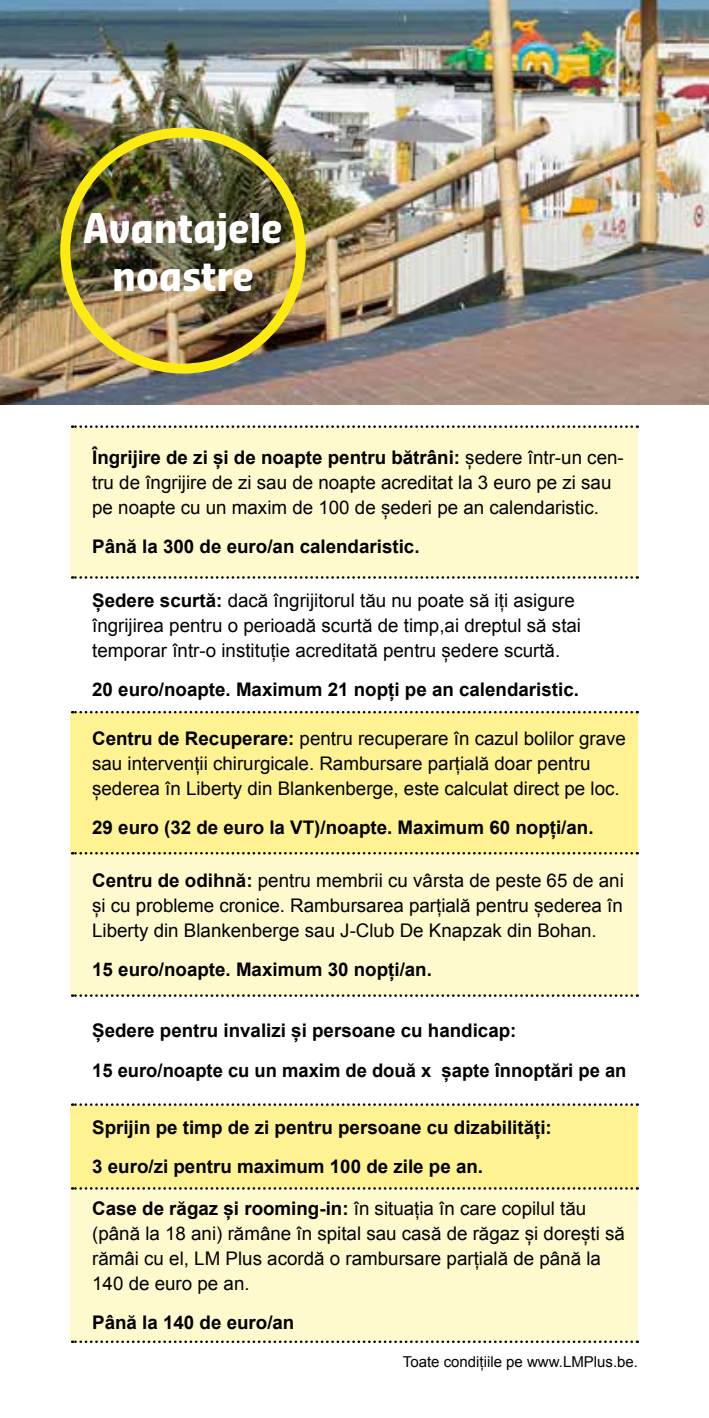
<style>
.page{position:relative;width:709px;height:1418px;background:#fff}
.page>*{position:absolute;margin:0;border:0;box-sizing:border-box;transform-origin:0 0}
.t1{font:700 40px/48px "Sansa Con Pro";color:#fff;text-align:center}
.t2{font:18.75px/25px "Arial";color:#000}
.t3{font:700 18.75px/39.2px "Arial";color:#000}
.t4{font:15px "Arial";color:#000}
.s1{font-weight:700}
</style>
<div class="page">
<div style="left:71px;top:853px;width:567px;height:142px;background:#fff9ce"></div>
<div style="left:71px;top:712px;width:567px;height:141px;background:#fef292"></div>
<div style="left:71px;top:1104px;width:567px;height:84px;background:#fef292"></div>
<div style="left:71px;top:426px;width:567px;height:151px;background:#fff9ce"></div>
<div style="left:71px;top:1188px;width:567px;height:153px;background:#fff9ce"></div>
<svg style="left:72px;top:1340px;width:566px;height:2px"></svg>
<svg style="left:72px;top:1187px;width:566px;height:2px"></svg>
<svg style="left:72px;top:1103px;width:566px;height:2px"></svg>
<svg style="left:72px;top:994px;width:566px;height:2px"></svg>
<svg style="left:72px;top:852px;width:566px;height:2px"></svg>
<svg style="left:72px;top:711px;width:566px;height:2px"></svg>
<svg style="left:72px;top:576px;width:566px;height:2px"></svg>
<svg style="left:72px;top:425px;width:566px;height:3px"></svg>
<img style="left:0;top:0;width:709px;height:404px">
<div style="left:60px;top:128px;width:246px;height:245px;border:10px solid #fcea10;border-radius:50%"></div>
<h1 class="t1" style="left:83px;top:204px;width:201px">Avantajele noastre</h1>
<p class="t2" style="left:92px;top:445px;width:533px"><span class="s1">Îngrijire de zi și de noapte pentru bătrâni:</span> ședere într-un cen&shy;tru de îngrijire de zi sau de noapte acreditat la 3 euro pe zi sau pe noapte cu un maxim de 100 de șederi pe an calendaristic.</p>
<p class="t3" style="left:92px;top:528px;width:329px">Până la 300 de euro/an calendaristic.</p>
<p class="t2" style="left:92px;top:588px;width:490px"><span class="s1">Ședere scurtă:</span> dacă îngrijitorul tău nu poate să iți asigure îngrijirea pentru o perioadă scurtă de timp,ai dreptul să stai temporar într-o instituție acreditată pentru ședere scurtă.</p>
<p class="t3" style="left:92px;top:670px;width:488px">20 euro/noapte. Maximum 21 nopți pe an calendaristic.</p>
<p class="t2" style="left:92px;top:726px;width:535px"><span class="s1">Centru de Recuperare:</span> pentru recuperare în cazul bolilor grave sau intervenții chirurgicale. Rambursare parțială doar pentru șederea în Liberty din Blankenberge, este calculat direct pe loc.</p>
<p class="t3" style="left:92px;top:808px;width:503px">29 euro (32 de euro la VT)/noapte. Maximum 60 nopți/an.</p>
<p class="t2" style="left:92px;top:867px;width:533px;text-align:justify"><span class="s1">Centru de odihnă:</span> pentru membrii cu vârsta de peste 65 de ani și cu probleme cronice. Rambursarea parțială pentru șederea în Liberty din Blankenberge sau J-Club De Knapzak din Bohan.</p>
<p class="t3" style="left:92px;top:950px;width:341px">15 euro/noapte. Maximum 30 nopți/an.</p>
<p class="t3" style="left:92px;top:1011px;width:536px">Ședere pentru invalizi și persoane cu handicap:<br>15 euro/noapte cu un maxim de două x șapte înnoptări pe an</p>
<p class="t3" style="left:92px;top:1108px;width:461px">Sprijin pe timp de zi pentru persoane cu dizabilități:<br>3 euro/zi pentru maximum 100 de zile pe an.</p>
<p class="t2" style="left:92px;top:1195px;width:534px"><span class="s1">Case de răgaz și rooming-in:</span> în situația în care copilul tău (până la 18 ani) rămâne în spital sau casă de răgaz și dorești să rămâi cu el, LM Plus acordă o rambursare parțială de până la 140 de euro pe an.</p>
<p class="t3" style="left:92px;top:1303px;width:204px">Până la 140 de euro/an</p>
<p class="t4" style="left:403px;top:1351px;width:237px">Toate condițiile pe www.LMPlus.be.</p>
</div>
